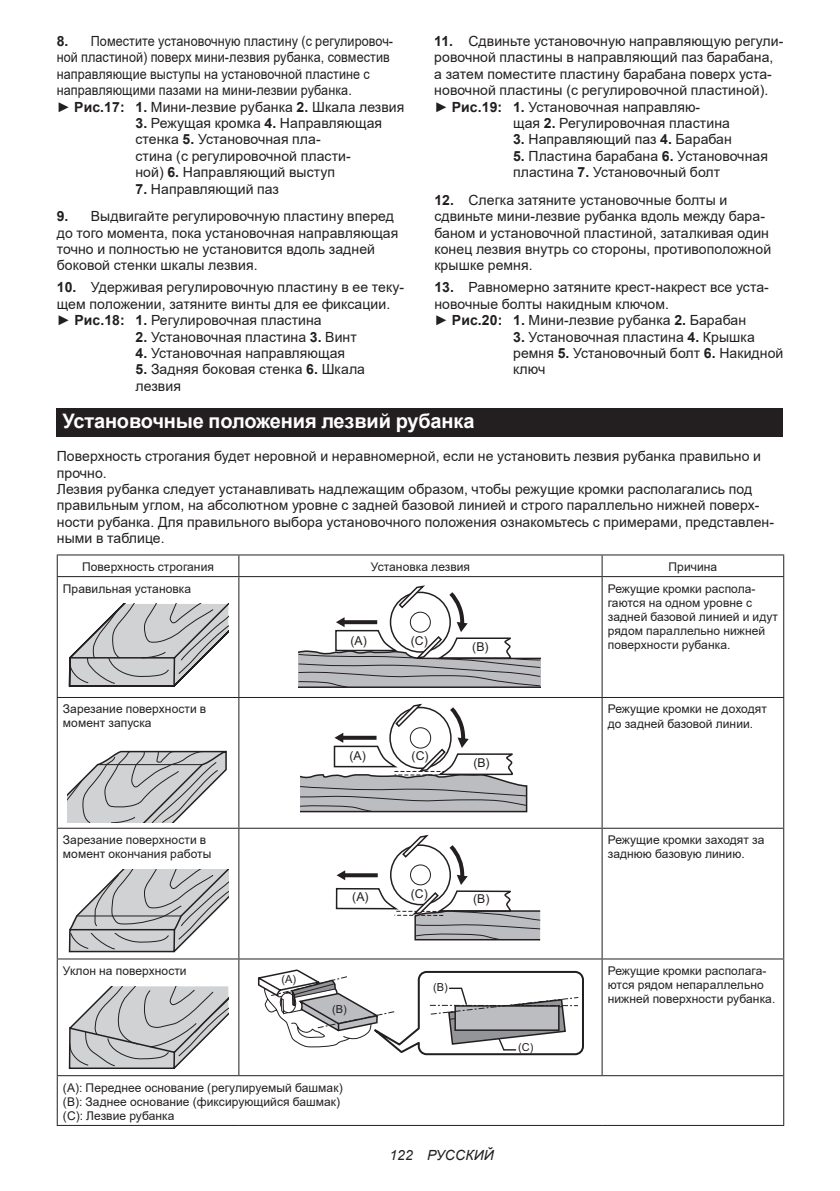
<style>
.page{position:relative;width:840px;height:1191px;background:#fff}
.page>*{position:absolute;margin:0;border:0;box-sizing:border-box;transform-origin:0 0}
.t1{font:700 20px "Arial";letter-spacing:-.01em;color:#fff}
.t2{font:14px/16.4px "Arial";letter-spacing:.005em;color:#231f20}
.t3{font:14px/16.4px "Arial";letter-spacing:.005em;color:#231f20;scale:.9 1}
.t4{font:italic 14px "Arial";letter-spacing:.005em;color:#231f20}
.t5{font:12.2px "Arial";color:#231f20}
.t6{font:12px/14px "Arial";letter-spacing:.005em;color:#231f20}
.t7{font:11px "Arial";color:#231f20}
.s1{font-weight:700}
</style>
<div class="page">
<div style="left:57px;top:408px;width:725px;height:28px;background:#231f20"></div>
<hr style="left:57px;top:554px;width:182px;height:1px;background:#231f20">
<svg style="left:57px;top:555px;width:1px;height:21px"></svg>
<hr style="left:239px;top:554px;width:362px;height:1px;background:#231f20">
<svg style="left:238px;top:555px;width:1px;height:21px"></svg>
<hr style="left:601px;top:554px;width:182px;height:1px;background:#231f20">
<svg style="left:601px;top:555px;width:1px;height:21px"></svg>
<hr style="left:57px;top:576px;width:182px;height:1px;background:#231f20">
<hr style="left:57px;top:577px;width:1px;height:120px;background:#231f20">
<hr style="left:239px;top:576px;width:362px;height:1px;background:#231f20">
<hr style="left:238px;top:577px;width:1px;height:120px;background:#231f20">
<hr style="left:601px;top:576px;width:182px;height:1px;background:#231f20">
<hr style="left:601px;top:577px;width:1px;height:120px;background:#231f20">
<hr style="left:782px;top:577px;width:1px;height:120px;background:#231f20">
<hr style="left:57px;top:697px;width:182px;height:1px;background:#231f20">
<hr style="left:57px;top:698px;width:1px;height:129px;background:#231f20">
<hr style="left:239px;top:697px;width:362px;height:1px;background:#231f20">
<hr style="left:238px;top:698px;width:1px;height:129px;background:#231f20">
<hr style="left:601px;top:697px;width:182px;height:1px;background:#231f20">
<hr style="left:601px;top:698px;width:1px;height:129px;background:#231f20">
<hr style="left:782px;top:698px;width:1px;height:129px;background:#231f20">
<hr style="left:57px;top:827px;width:182px;height:1px;background:#231f20">
<hr style="left:57px;top:828px;width:1px;height:130px;background:#231f20">
<hr style="left:239px;top:827px;width:362px;height:1px;background:#231f20">
<hr style="left:238px;top:828px;width:1px;height:130px;background:#231f20">
<hr style="left:601px;top:827px;width:182px;height:1px;background:#231f20">
<hr style="left:601px;top:828px;width:1px;height:130px;background:#231f20">
<hr style="left:782px;top:828px;width:1px;height:130px;background:#231f20">
<hr style="left:57px;top:958px;width:182px;height:1px;background:#231f20">
<hr style="left:57px;top:959px;width:1px;height:116px;background:#231f20">
<hr style="left:239px;top:958px;width:362px;height:1px;background:#231f20">
<hr style="left:238px;top:959px;width:1px;height:116px;background:#231f20">
<hr style="left:601px;top:958px;width:182px;height:1px;background:#231f20">
<hr style="left:601px;top:959px;width:1px;height:116px;background:#231f20">
<hr style="left:782px;top:959px;width:1px;height:116px;background:#231f20">
<hr style="left:57px;top:1075px;width:182px;height:1px;background:#231f20">
<hr style="left:57px;top:1076px;width:1px;height:49px;background:#231f20">
<hr style="left:239px;top:1075px;width:362px;height:1px;background:#231f20">
<hr style="left:601px;top:1075px;width:182px;height:1px;background:#231f20">
<hr style="left:782px;top:1076px;width:1px;height:49px;background:#231f20">
<hr style="left:57px;top:1125px;width:182px;height:1px;background:#231f20">
<hr style="left:239px;top:1125px;width:362px;height:1px;background:#231f20">
<hr style="left:601px;top:1125px;width:182px;height:1px;background:#231f20">
<svg style="left:68px;top:604px;width:160px;height:83px"></svg>
<svg style="left:298px;top:585px;width:242px;height:103px"></svg>
<svg style="left:68px;top:750px;width:159px;height:72px"></svg>
<svg style="left:300px;top:703px;width:227px;height:110px"></svg>
<svg style="left:68px;top:869px;width:160px;height:84px"></svg>
<svg style="left:335px;top:835px;width:205px;height:106px"></svg>
<svg style="left:68px;top:986px;width:160px;height:83px"></svg>
<svg style="left:258px;top:969px;width:326px;height:87px"></svg>
<p class="t3" style="left:57px;top:33px;width:387px"><span class="s1">8.</span> Поместите установочную пластину (с регулировоч&shy;ной пластиной) поверх мини-лезвия рубанка, совместив направляющие выступы на установочной пластине с направляющими пазами на мини-лезвии рубанка.<br>► <span class="s1">Рис.17: 1.</span> Мини-лезвие рубанка <span class="s1">2.</span> Шкала лезвия</p>
<p class="t2" style="left:135px;top:115px;width:248px"><span class="s1">3.</span> Режущая кромка <span class="s1">4.</span> Направляющая стенка <span class="s1">5.</span> Установочная пла-<br>стина (с регулировочной пласти&shy;ной) <span class="s1">6.</span> Направляющий выступ</p>
<p class="t2" style="left:135px;top:180px;width:145px"><span class="s1">7.</span> Направляющий паз</p>
<p class="t2" style="left:57px;top:208px;width:343px"><span class="s1">9.</span> Выдвигайте регулировочную пластину вперед до того момента, пока установочная направляющая точно и полностью не установится вдоль задней боковой стенки шкалы лезвия.</p>
<p class="t2" style="left:57px;top:279px;width:348px"><span class="s1">10.</span> Удерживая регулировочную пластину в ее теку&shy;щем положении, затяните винты для ее фиксации. ► <span class="s1">Рис.18: 1.</span> Регулировочная пластина</p>
<p class="t2" style="left:135px;top:328px;width:223px"><span class="s1">2.</span> Установочная пластина <span class="s1">3.</span> Винт</p>
<p class="t2" style="left:135px;top:345px;width:211px"><span class="s1">4.</span> Установочная направляющая</p>
<p class="t2" style="left:135px;top:361px;width:231px"><span class="s1">5.</span> Задняя боковая стенка <span class="s1">6.</span> Шкала лезвия</p>
<p class="t2" style="left:434px;top:33px;width:350px"><span class="s1">11.</span> Сдвиньте установочную направляющую регули-</p>
<p class="t2" style="left:434px;top:49px;width:340px">ровочной пластины в направляющий паз барабана,</p>
<p class="t2" style="left:434px;top:66px;width:339px">а затем поместите пластину барабана поверх уста-</p>
<p class="t2" style="left:434px;top:82px;width:335px">новочной пластины (с регулировочной пластиной).</p>
<p class="t2" style="left:434px;top:98px;width:267px">► <span class="s1">Рис.19: 1.</span> Установочная направляю-</p>
<p class="t2" style="left:513px;top:115px;width:218px">щая <span class="s1">2.</span> Регулировочная пластина</p>
<p class="t2" style="left:513px;top:131px;width:220px"><span class="s1">3.</span> Направляющий паз <span class="s1">4.</span> Барабан</p>
<p class="t2" style="left:513px;top:147px;width:256px"><span class="s1">5.</span> Пластина барабана <span class="s1">6.</span> Установочная пластина <span class="s1">7.</span> Установочный болт</p>
<p class="t2" style="left:434px;top:192px;width:338px"><span class="s1">12.</span> Слегка затяните установочные болты и сдвиньте мини-лезвие рубанка вдоль между бара&shy;баном и установочной пластиной, заталкивая один конец лезвия внутрь со стороны, противоположной крышке ремня.</p>
<p class="t2" style="left:434px;top:279px;width:336px"><span class="s1">13.</span> Равномерно затяните крест-накрест все уста&shy;новочные болты накидным ключом.<br>► <span class="s1">Рис.20: 1.</span> Мини-лезвие рубанка <span class="s1">2.</span> Барабан</p>
<p class="t2" style="left:513px;top:328px;width:271px"><span class="s1">3.</span> Установочная пластина <span class="s1">4.</span> Крышка ремня <span class="s1">5.</span> Установочный болт <span class="s1">6.</span> Накидной ключ</p>
<h1 class="t1" style="left:62px;top:407px;width:413px">Установочные положения лезвий рубанка</h1>
<p class="t2" style="left:57px;top:448px;width:718px">Поверхность строгания будет неровной и неравномерной, если не установить лезвия рубанка правильно и прочно.<br>Лезвия рубанка следует устанавливать надлежащим образом, чтобы режущие кромки располагались под правильным углом, на абсолютном уровне с задней базовой линией и строго параллельно нижней поверх&shy;ности рубанка. Для правильного выбора установочного положения ознакомьтесь с примерами, представлен&shy;ными в таблице.</p>
<p class="t6" style="left:82px;top:559px;width:133px">Поверхность строгания</p>
<p class="t6" style="left:370px;top:559px;width:101px">Установка лезвия</p>
<p class="t6" style="left:668px;top:559px;width:50px">Причина</p>
<p class="t6" style="left:63px;top:581px;width:130px">Правильная установка</p>
<p class="t6" style="left:607px;top:581px;width:172px">Режущие кромки распола&shy;гаются на одном уровне с задней базовой линией и идут рядом параллельно нижней поверхности рубанка.</p>
<p class="t5" style="left:350px;top:632px;width:18px">(A)</p>
<p class="t5" style="left:410px;top:632px;width:18px">(C)</p>
<p class="t5" style="left:472px;top:638px;width:18px">(B)</p>
<p class="t6" style="left:63px;top:702px;width:145px">Зарезание поверхности в момент запуска</p>
<p class="t5" style="left:349px;top:747px;width:18px">(A)</p>
<p class="t5" style="left:411px;top:747px;width:18px">(C)</p>
<p class="t5" style="left:473px;top:754px;width:18px">(B)</p>
<p class="t6" style="left:63px;top:833px;width:150px">Зарезание поверхности в момент окончания работы</p>
<p class="t6" style="left:63px;top:963px;width:125px">Уклон на поверхности</p>
<p class="t7" style="left:281px;top:972px;width:16px">(A)</p>
<p class="t5" style="left:352px;top:888px;width:18px">(A)</p>
<p class="t5" style="left:410px;top:885px;width:18px">(C)</p>
<p class="t5" style="left:473px;top:890px;width:18px">(B)</p>
<p class="t7" style="left:332px;top:1001px;width:16px">(B)</p>
<p class="t7" style="left:433px;top:979px;width:16px">(B)</p>
<p class="t6" style="left:63px;top:1080px;width:281px">(A): Переднее основание (регулируемый башмак) (B): Заднее основание (фиксирующийся башмак) (C): Лезвие рубанка</p>
<p class="t4" style="left:389px;top:1146px;width:106px">122 РУССКИЙ</p>
<p class="t7" style="left:517px;top:1039px;width:17px">(C)</p>
<p class="t6" style="left:607px;top:702px;width:160px">Режущие кромки не доходят до задней базовой линии.</p>
<p class="t6" style="left:607px;top:833px;width:158px">Режущие кромки заходят за заднюю базовую линию.</p>
<p class="t6" style="left:607px;top:963px;width:169px">Режущие кромки располага&shy;ются рядом непараллельно нижней поверхности рубанка.</p>
</div>
